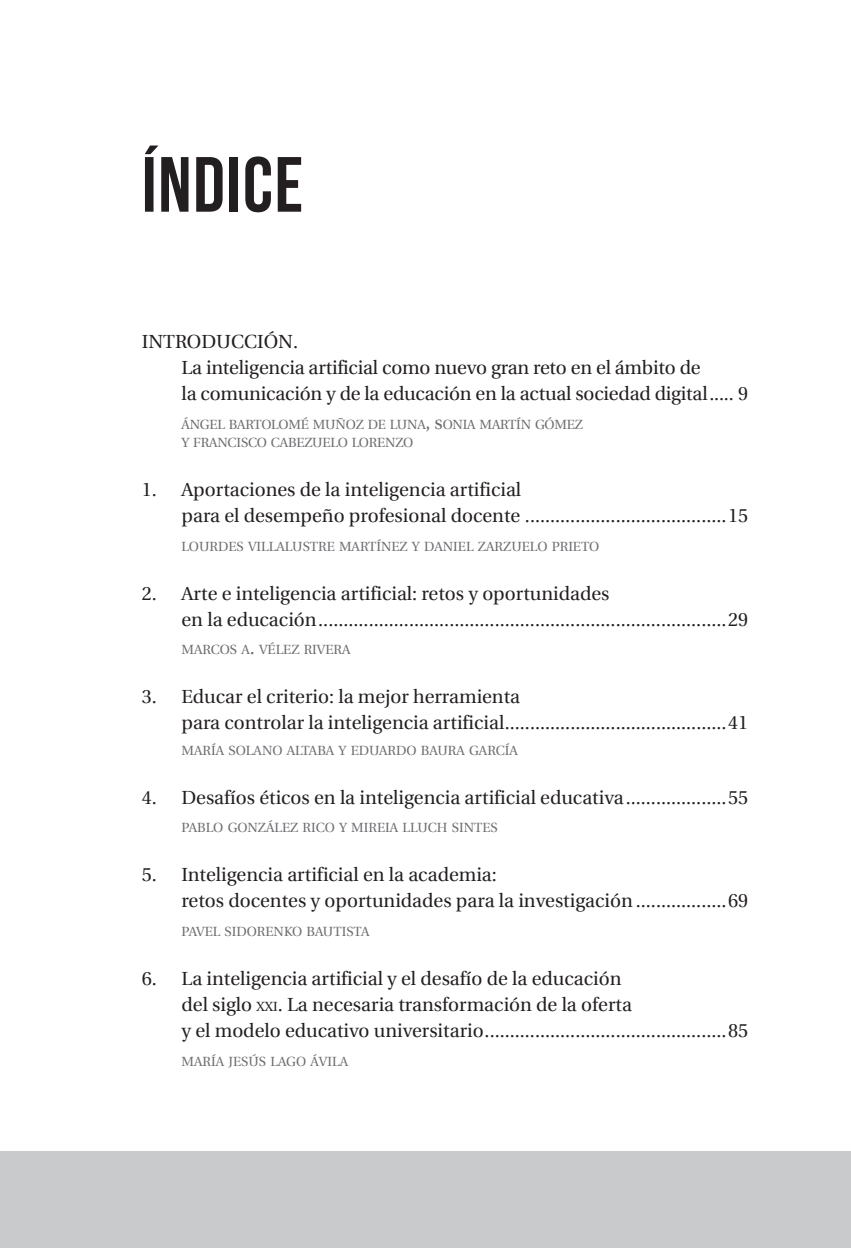
<style>
.page{position:relative;width:851px;height:1248px;background:#fff}
.page>*{position:absolute;margin:0;border:0;box-sizing:border-box;transform-origin:0 0}
.t1{font:700 78px "Bebas Neue";letter-spacing:.02em;color:#231f20}
.t2{font:19px/26px "Utopia";color:#231f20}
.t3{font:13.4px/18px "Utopia";color:#6c6d70}
.s1{font-size:19px}
.s2{font-size:13.4px}
</style>
<div class="page">
<div style="left:0;top:1150px;width:850px;height:97px;background:#c9cacc"></div>
<h1 class="t1" style="left:142px;top:142px;width:163px">ÍNDICE</h1>
<p class="t2" style="left:181px;top:328px;width:568px;text-indent:-40px">INTRODUCCIÓN.<br>La inteligencia artificial como nuevo gran reto en el ámbito de<br>la comunicación y de la educación en la actual sociedad digital ..... 9</p>
<p class="t3" style="left:181px;top:416px;width:403px">ÁNGEL BARTOLOMÉ MUÑOZ DE LUNA<span class="s1">,</span> <span class="s1">s</span>ONIA MARTÍN GÓMEZ<br>Y FRANCISCO CABEZUELO LORENZO</p>
<p class="t2" style="left:181px;top:477px;width:568px;text-indent:-40px">1. Aportaciones de la inteligencia artificial<br>para el desempeño profesional docente ........................................15</p>
<p class="t3" style="left:181px;top:537px;width:419px">LOURDES VILLALUSTRE MARTÍNEZ Y DANIEL ZARZUELO PRIETO</p>
<p class="t2" style="left:181px;top:580px;width:568px;text-indent:-40px">2. Arte e inteligencia artificial: retos y oportunidades<br>en la educación .................................................................................29</p>
<p class="t3" style="left:181px;top:641px;width:170px">MARCOS A<span class="s1">.</span> VÉLEZ RIVERA</p>
<p class="t2" style="left:181px;top:684px;width:568px;text-indent:-40px">3. Educar el criterio: la mejor herramienta<br>para controlar la inteligencia artificial ............................................41</p>
<p class="t3" style="left:181px;top:741px;width:338px">MARÍA SOLANO ALTABA Y EDUARDO BAURA GARCÍA</p>
<p class="t2" style="left:142px;top:784px;width:608px">4. Desafíos éticos en la inteligencia artificial educativa ....................55</p>
<p class="t3" style="left:181px;top:819px;width:317px">PABLO GONZÁLEZ RICO Y MIREIA LLUCH SINTES</p>
<p class="t2" style="left:181px;top:861px;width:568px;text-indent:-40px">5. Inteligencia artificial en la academia:<br>retos docentes y oportunidades para la investigación ..................69</p>
<p class="t3" style="left:181px;top:922px;width:189px">PAVEL SIDORENKO BAUTISTA</p>
<p class="t2" style="left:181px;top:965px;width:568px;text-indent:-40px">6. La inteligencia artificial y el desafío de la educación<br>del siglo <span class="s2">XXI</span>. La necesaria transformación de la oferta<br>y el modelo educativo universitario ................................................85</p>
<p class="t3" style="left:181px;top:1052px;width:168px">MARÍA JESÚS LAGO ÁVILA</p>
</div>
